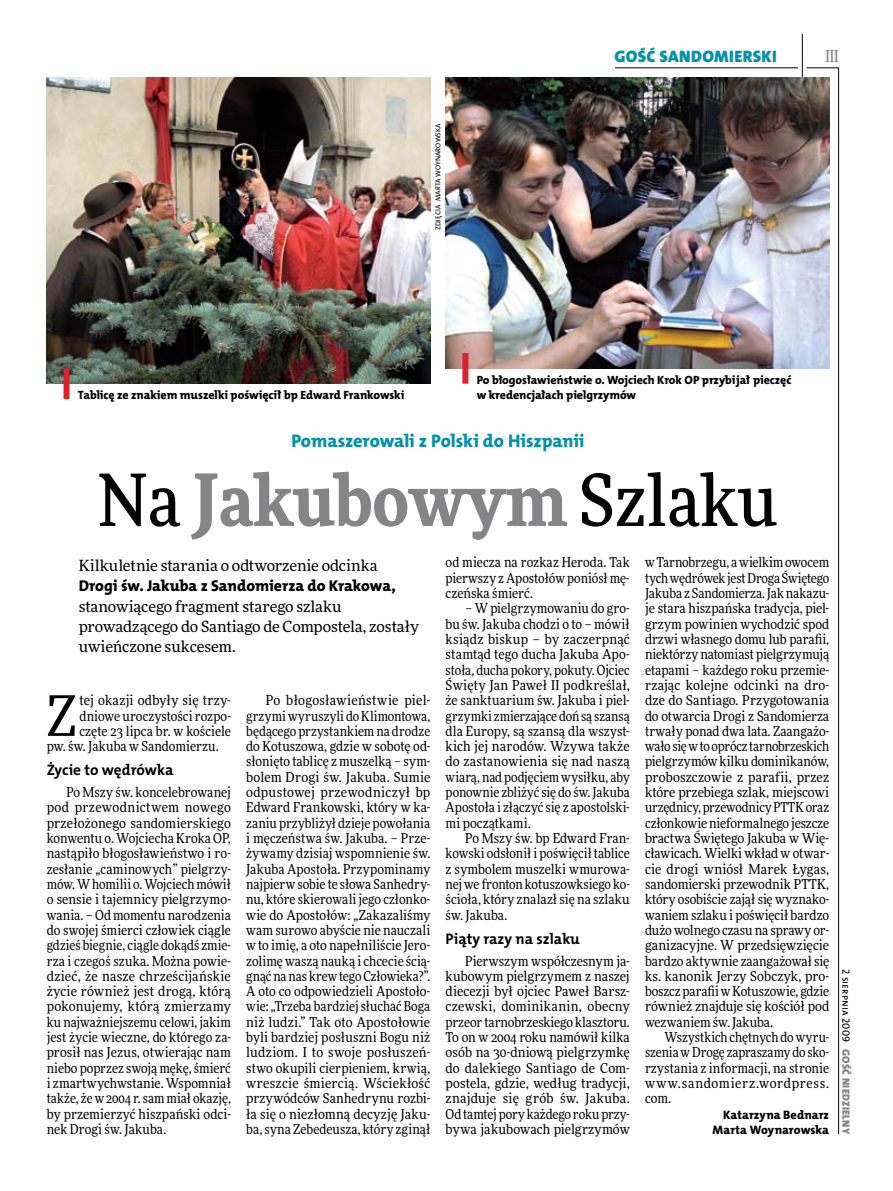
<style>
.page{position:relative;width:893px;height:1191px;background:#fff}
.page>*{position:absolute;margin:0;border:0;box-sizing:border-box;transform-origin:0 0}
.t1{font:900 72px "Freeday Narrow";color:#858486}
.t2{font:55.95px "Freeday Narrow News";color:#000}
.t3{font:18.3px "The Mix HP8 Ex Bld";color:#0093aa}
.t4{font:16.65px "The Mix HP9 Blk";letter-spacing:.02em;color:#0093aa}
.t5{font:500 16.5px "Freeday Narrow";color:#858486;scale:.9 1}
.t6{font:15.75px "The Mix HP8 Ex Bld";letter-spacing:-.005em;color:#000}
.t7{font:15.45px/20.4px "Freeday News";letter-spacing:-.01em;color:#000}
.t8{font:15.3px "The Mix HP7 Bld";letter-spacing:-.005em;color:#000}
.t9{font:13.65px/15.3px "Freeday Narrow News";color:#000;text-align:justify}
.t10{font:12.3px/15.3px "The Mix HP8 Ex Bld";letter-spacing:.005em;color:#000;text-align:right}
.t11{font:12px/15.3px "The Mix HP8 Ex Bld";letter-spacing:-.005em;color:#000}
.t12{font:10.5px "The Mix HP9 Blk";letter-spacing:.025em;color:#858486}
.t13{font:10.5px "The Mix HP5 Plain";letter-spacing:.01em;color:#000}
.t14{font:7.2px "The Mix HP5 Plain";letter-spacing:.01em;color:#000}
.s1{font-weight:500;color:#000}
</style>
<div class="page">
<hr style="left:806px;top:68px;width:33px;height:1px;background:#000">
<hr style="left:615px;top:68px;width:183px;height:1px;background:#000">
<hr style="left:838px;top:68px;width:1px;height:1066px;background:#000">
<hr style="left:802px;top:34px;width:1px;height:43px;background:#000">
<img style="left:446px;top:77px;width:383px;height:291px">
<img style="left:47px;top:77px;width:383px;height:307px">
<div style="left:64px;top:368px;width:6px;height:31px;background:#df1f2a"></div>
<div style="left:462px;top:353px;width:6px;height:31px;background:#df1f2a"></div>
<p class="t14" style="left:434px;top:230px;width:109px;rotate:-90deg">zdj ęcia Marta Woynarowska</p>
<p class="t4" style="left:615px;top:46px;width:164px">GOŚĆ SANDOMIERSKI</p>
<p class="t5" style="left:825px;top:46px;width:16px">III</p>
<p class="t11" style="left:78px;top:387px;width:328px">Tablicę ze znakiem muszelki poświęcił bp Edward Frankowski</p>
<p class="t11" style="left:477px;top:372px;width:316px">Po błogosławieństwie o. Wojciech Krok OP przybijał pieczęć w kredencjałach pielgrzymów</p>
<h3 class="t3" style="left:291px;top:429px;width:294px">Pomaszerowali z Polski do Hiszpanii</h3>
<h1 class="t1" style="left:98px;top:453px;width:681px"><span class="s1">Na</span> Jakubowym <span class="s1">Szlaku</span></h1>
<p class="t7" style="left:79px;top:555px;width:300px">Kilkuletnie starania o odtworzenie odcinka</p>
<p class="t6" style="left:79px;top:575px;width:319px">Drogi św. Jakuba z Sandomierza do Krakowa,</p>
<p class="t7" style="left:79px;top:595px;width:342px">stanowiącego fragment starego szlaku prowadzącego do Santiago de Compostela, zostały uwieńczone sukcesem.</p>
<h2 class="t2" style="left:47px;top:681px;width:31px">Z</h2>
<p class="t9" style="left:80px;top:692px;width:153px">tej okazji odbyły się trzy-</p>
<p class="t9" style="left:80px;top:708px;width:153px">dniowe uroczystości rozpo-</p>
<p class="t9" style="left:80px;top:723px;width:153px">częte 23 lipca br. w kościele</p>
<p class="t9" style="left:47px;top:738px;width:174px">pw. św. Jakuba w Sandomierzu.</p>
<p class="t8" style="left:47px;top:760px;width:128px">Życie to wędrówka</p>
<p class="t9" style="left:47px;top:784px;width:186px;text-indent:20px">Po Mszy św. koncelebrowanej pod przewodnictwem nowego przełożonego sandomierskiego konwentu o. Wojciecha Kroka OP, nastąpiło błogosławieństwo i ro&shy;zesłanie „caminowych” pielgrzy&shy;mów. W homilii o. Wojciech mówił o sensie i tajemnicy pielgrzymo&shy;wania. – Od momentu narodzenia do swojej śmierci człowiek ciągle gdzieś biegnie, ciągle dokądś zmie&shy;rza i czegoś szuka. Można powie&shy;dzieć, że nasze chrześcijańskie życie również jest drogą, którą pokonujemy, którą zmierzamy ku najważniejszemu celowi, jakim jest życie wieczne, do którego za&shy;prosił nas Jezus, otwierając nam niebo poprzez swoją mękę, śmierć i zmartwychwstanie. Wspomniał także, że w 2004 r.sam miał okazję, by przemierzyć hiszpański odci&shy;nek Drogi św. Jakuba.</p>
<p class="t9" style="left:246px;top:692px;width:186px;text-indent:20px">Po błogosławieństwie piel&shy;grzymi wyruszyli doKlimontowa, będącego przystankiem na drodze do Kotuszowa, gdzie w sobotę od&shy;słonięto tablicę z muszelką – sym&shy;bolem Drogi św. Jakuba. Sumie odpustowej przewodniczył bp Edward Frankowski, który w ka&shy;zaniu przybliżył dzieje powołania i męczeństwa św. Jakuba. – Prze&shy;żywamy dzisiaj wspomnienie św.<br>Jakuba Apostoła. Przypominamy najpierw sobie te słowa Sanhedry&shy;nu, które skierowali jego członko&shy;wie do Apostołów: „Zakazaliśmy wam surowo abyście nie nauczali w to imię, a oto napełniliście Jero&shy;zolimę waszą nauką i chcecie ścią&shy;gnąć na nas krew tego Człowieka?”.<br>A oto co odpowiedzieli Apostoło&shy;wie: „Trzeba bardziej słuchać Boga niż ludzi.” Tak oto Apostołowie byli bardziej posłuszni Bogu niż ludziom. I to swoje posłuszeń&shy;stwo okupili cierpieniem, krwią, wreszcie śmiercią. Wściekłość przywódców Sanhedrynu rozbi&shy;ła się o niezłomną decyzję Jaku&shy;ba, syna Zebedeusza, który zginął</p>
<p class="t9" style="left:446px;top:555px;width:186px">od miecza na rozkaz Heroda. Tak pierwszy z Apostołów poniósł mę&shy;czeńska śmierć.</p>
<p class="t9" style="left:446px;top:600px;width:186px;text-indent:20px">– W pielgrzymowaniu do gro&shy;bu św. Jakuba chodzi o to – mówił ksiądz biskup – by zaczerpnąć stamtąd tego ducha Jakuba Apo&shy;stoła, ducha pokory, pokuty. Ojciec Święty Jan Paweł II podkreślał, że sanktuarium św. Jakuba i piel&shy;grzymki zmierzające doń są szansą dla Europy, są szansą dla wszyst&shy;kich jej narodów. Wzywa także do zastanowienia się nad naszą wiarą, nad podjęciem wysiłku, aby ponownie zbliżyć się do św. Jakuba Apostoła i złączyć się z apostolski&shy;mi początkami.</p>
<p class="t9" style="left:446px;top:830px;width:186px;text-indent:20px">Po Mszy św. bp Edward Fran&shy;kowski odsłonił i poświęcił tablice z symbolem muszelki wmurowa&shy;nej we fronton kotuszowksiego ko&shy;ścioła, który znalazł się na szlaku św. Jakuba.</p>
<p class="t8" style="left:446px;top:928px;width:136px">Piąty razy na szlaku</p>
<p class="t9" style="left:446px;top:953px;width:186px;text-indent:20px">Pierwszym współczesnym ja&shy;kubowym pielgrzymem z naszej diecezji był ojciec Paweł Barsz&shy;czewski, dominikanin, obecny przeor tarnobrzeskiego klasztoru.<br>To on w 2004 roku namówił kilka osób na 30-dniową pielgrzymkę do dalekiego Santiago de Com&shy;postela, gdzie, według tradycji, znajduje się grób św. Jakuba.<br>Od tamtej pory każdego roku przy&shy;bywa jakubowach pielgrzymów</p>
<p class="t9" style="left:645px;top:555px;width:186px">wTarnobrzegu, awielkim owocem tych wędrówek jestDroga Świętego Jakuba z Sandomierza. Jak nakazu&shy;je stara hiszpańska tradycja, piel&shy;grzym powinien wychodzić spod drzwi własnego domu lub parafii, niektórzy natomiast pielgrzymują etapami – każdego roku przemie&shy;rzając kolejne odcinki na dro&shy;dze do Santiago. Przygotowania do otwarcia Drogi z Sandomierza trwały ponad dwa lata. Zaangażo&shy;wało się wto oprócz tarnobrzeskich pielgrzymów kilku dominikanów, proboszczowie z parafii, przez które przebiega szlak, miejscowi urzędnicy, przewodnicy PTTK oraz członkowie nieformalnego jeszcze bractwa Świętego Jakuba w Wię&shy;cławicach. Wielki wkład w otwar&shy;cie drogi wniósł Marek Łygas, sandomierski przewodnik PTTK, który osobiście zajął się wyznako&shy;waniem szlaku i poświęcił bardzo dużo wolnego czasu na sprawy or&shy;ganizacyjne. W przedsięwzięcie bardzo aktywnie zaangażował się ks. kanonik Jerzy Sobczyk, pro&shy;boszcz parafii wKotuszowie, gdzie również znajduje się kościół pod wezwaniem św. Jakuba.</p>
<p class="t9" style="left:645px;top:1029px;width:186px;text-indent:20px">Wszystkich chętnych do wyru&shy;szenia w Drogę zapraszamy do sko&shy;rzystania z informacji, na stronie www.sandomierz.wordpress. com.</p>
<p class="t10" style="left:713px;top:1107px;width:118px">Katarzyna Bednarz<br>Marta Woynarowska</p>
<p class="t13" style="left:853px;top:968px;width:75px;rotate:90deg">2 sierpnia 2009</p>
<p class="t12" style="left:853px;top:1049px;width:86px;rotate:90deg">GOŚĆ NIEDZIELNY</p>
</div>
